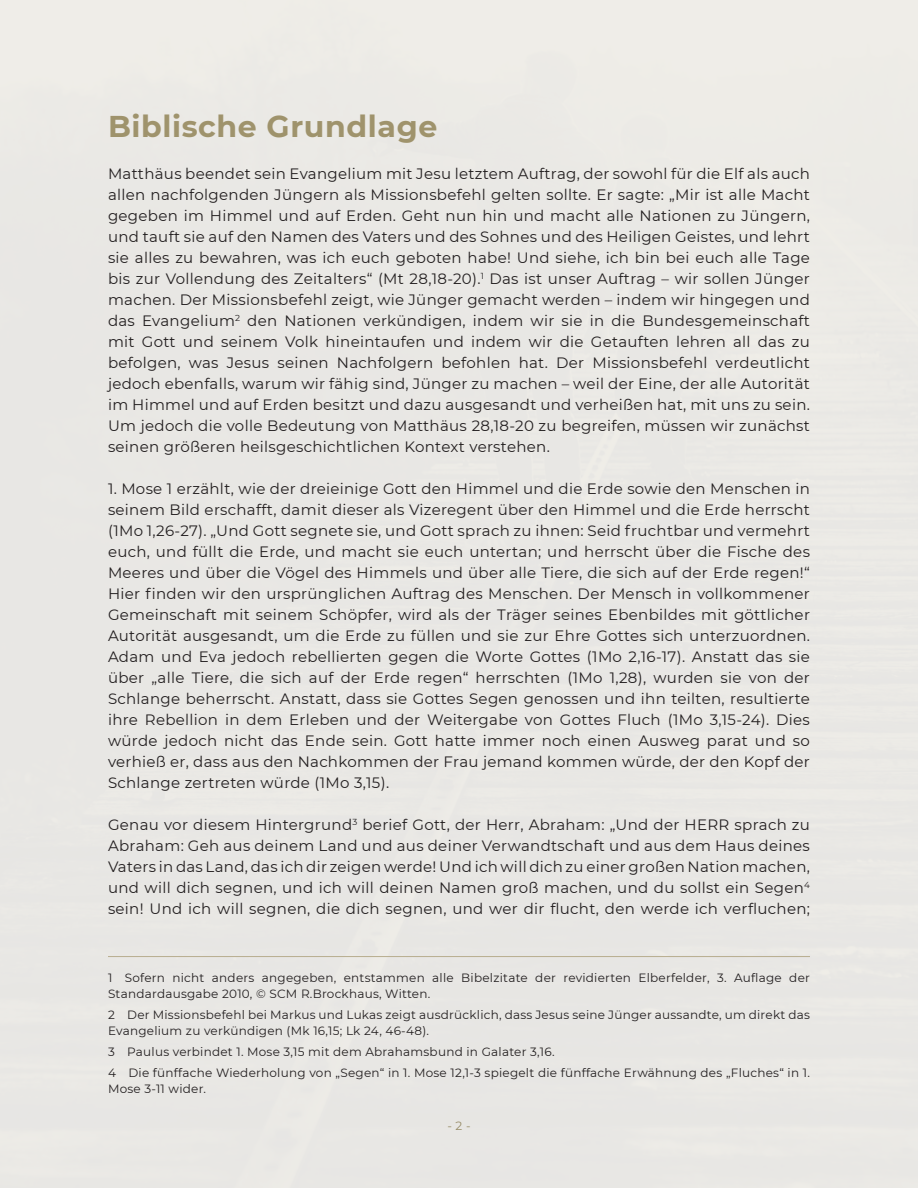
<style>
.page{position:relative;width:918px;height:1188px;background:#fff}
.page>*{position:absolute;margin:0;border:0;box-sizing:border-box;transform-origin:0 0}
.HEADING_Gold{font:700 30px "Montserrat";letter-spacing:.02em;color:#9f936c}
.Paragraph_Style{font:15px/21px "Montserrat";letter-spacing:.02em;color:#231f20;text-align:justify}
.Footnote{font:12px/16.5px "Montserrat";letter-spacing:.02em;color:#231f20}
.t1{font:12px "Montserrat";color:#9f936c}
</style>
<div class="page">
<hr style="left:108px;top:956px;width:702px;height:1px;background:#b8ad8f">
<p class="HEADING_Gold" style="left:108px;top:105px;width:331px">Biblische Grundlage</p>
<p class="Paragraph_Style" style="left:108px;top:163px;width:704px">Matthäus beendet sein Evangelium mit Jesu letztem Auftrag, der sowohl für die Elf als auch allen nachfolgenden Jüngern als Missionsbefehl gelten sollte. Er sagte: „Mir ist alle Macht gegeben im Himmel und auf Erden. Geht nun hin und macht alle Nationen zu Jüngern, und tauft sie auf den Namen des Vaters und des Sohnes und des Heiligen Geistes, und lehrt sie alles zu bewahren, was ich euch geboten habe! Und siehe, ich bin bei euch alle Tage bis zur Vollendung des Zeitalters“ (Mt 28,18-20).<sup>1</sup> Das ist unser Auftrag – wir sollen Jünger machen. Der Missionsbefehl zeigt, wie Jünger gemacht werden – indem wir hingegen und das Evangelium<sup>2</sup> den Nationen verkündigen, indem wir sie in die Bundesgemeinschaft mit Gott und seinem Volk hineintaufen und indem wir die Getauften lehren all das zu befolgen, was Jesus seinen Nachfolgern befohlen hat. Der Missionsbefehl verdeutlicht jedoch ebenfalls, warum wir fähig sind, Jünger zu machen – weil der Eine, der alle Autorität im Himmel und auf Erden besitzt und dazu ausgesandt und verheißen hat, mit uns zu sein.<br>Um jedoch die volle Bedeutung von Matthäus 28,18-20 zu begreifen, müssen wir zunächst seinen größeren heilsgeschichtlichen Kontext verstehen.</p>
<p class="Paragraph_Style" style="left:108px;top:478px;width:704px">1. Mose 1 erzählt, wie der dreieinige Gott den Himmel und die Erde sowie den Menschen in seinem Bild erschafft, damit dieser als Vizeregent über den Himmel und die Erde herrscht (1Mo 1,26-27). „Und Gott segnete sie, und Gott sprach zu ihnen: Seid fruchtbar und vermehrt euch, und füllt die Erde, und macht sie euch untertan; und herrscht über die Fische des Meeres und über die Vögel des Himmels und über alle Tiere, die sich auf der Erde regen!“ Hier finden wir den ursprünglichen Auftrag des Menschen. Der Mensch in vollkommener Gemeinschaft mit seinem Schöpfer, wird als der Träger seines Ebenbildes mit göttlicher Autorität ausgesandt, um die Erde zu füllen und sie zur Ehre Gottes sich unterzuordnen.<br>Adam und Eva jedoch rebellierten gegen die Worte Gottes (1Mo 2,16-17). Anstatt das sie über „alle Tiere, die sich auf der Erde regen“ herrschten (1Mo 1,28), wurden sie von der Schlange beherrscht. Anstatt, dass sie Gottes Segen genossen und ihn teilten, resultierte ihre Rebellion in dem Erleben und der Weitergabe von Gottes Fluch (1Mo 3,15-24). Dies würde jedoch nicht das Ende sein. Gott hatte immer noch einen Ausweg parat und so verhieß er, dass aus den Nachkommen der Frau jemand kommen würde, der den Kopf der Schlange zertreten würde (1Mo 3,15).</p>
<p class="Paragraph_Style" style="left:108px;top:814px;width:704px">Genau vor diesem Hintergrund<sup>3</sup> berief Gott, der Herr, Abraham: „Und der HERR sprach zu Abraham: Geh aus deinem Land und aus deiner Verwandtschaft und aus dem Haus deines Vaters in das Land, das ich dir zeigen werde! Und ich will dich zu einer großen Nation machen, und will dich segnen, und ich will deinen Namen groß machen, und du sollst ein Segen<sup>4 </sup>sein! Und ich will segnen, die dich segnen, und wer dir flucht, den werde ich verfluchen;</p>
<p class="Footnote" style="left:108px;top:969px;width:704px">1 Sofern nicht anders angegeben, entstammen alle Bibelzitate der revidierten Elberfelder, 3. Auflage der<br>Standardausgabe 2010, © SCM R.Brockhaus, Witten.</p>
<p class="Footnote" style="left:108px;top:1006px;width:703px">2 Der Missionsbefehl bei Markus und Lukas zeigt ausdrücklich, dass Jesus seine Jünger aussandte, um direkt das<br>Evangelium zu verkündigen (Mk 16,15; Lk 24, 46-48).</p>
<p class="Footnote" style="left:108px;top:1043px;width:448px">3 Paulus verbindet 1. Mose 3,15 mit dem Abrahamsbund in Galater 3,16.</p>
<p class="Footnote" style="left:108px;top:1064px;width:704px">4 Die fünffache Wiederholung von „Segen“ in 1. Mose 12,1-3 spiegelt die fünffache Erwähnung des „Fluches“ in 1.<br>Mose 3-11 wider.</p>
<p class="t1" style="left:447px;top:1117px;width:25px">- 2 -</p>
</div>
